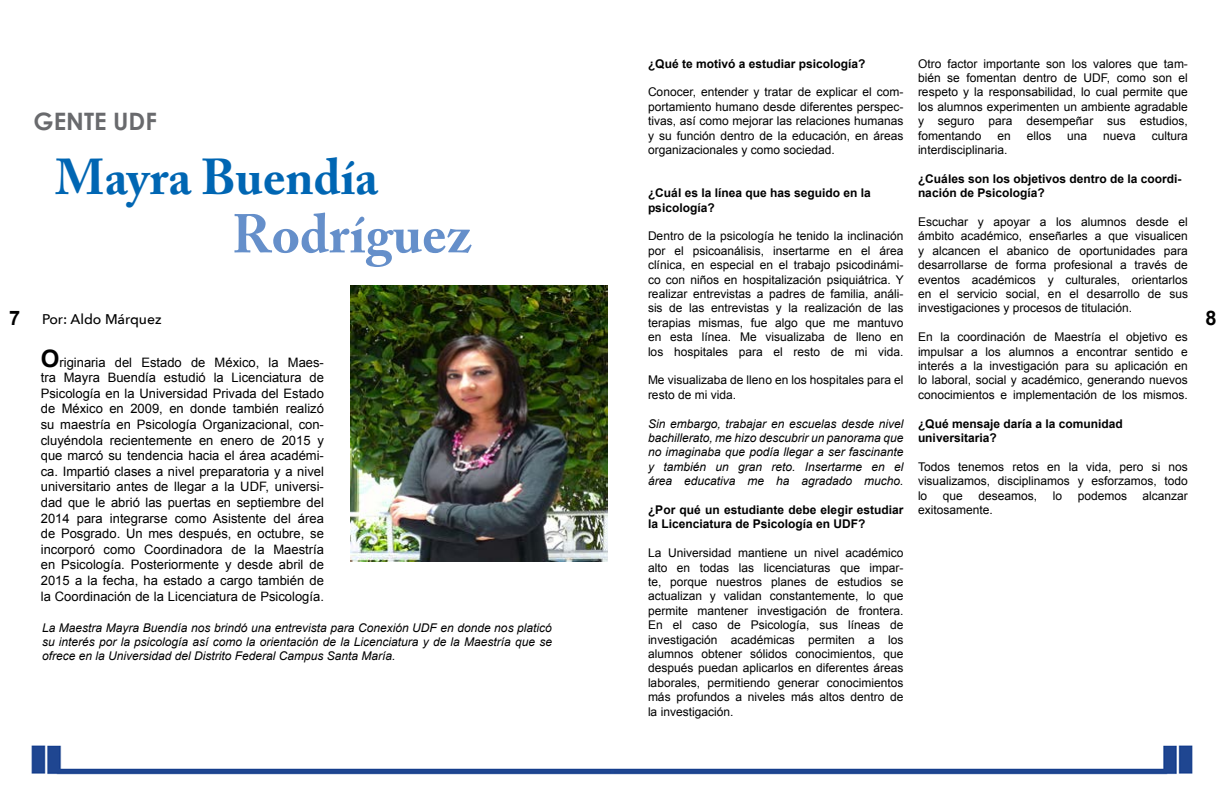
<style>
.page{position:relative;width:1224px;height:792px;background:#fff}
.page>*{position:absolute;margin:0;border:0;box-sizing:border-box;transform-origin:0 0}
.t1{font:700 54px "Adobe Caslon Pro";color:#658fca}
.t2{font:700 50px "Adobe Caslon Pro";color:#0066b3}
.t3{font:700 24px "Century Gothic";color:#696a6d}
.t4{font:700 20px "Arial";color:#000}
.t5{font:500 14px "Avenir Next";color:#000}
.t6{font:13px/15.6px "Arial";color:#000;text-align:justify}
.t7{font:12px/14.4px "Arial";color:#000;text-align:justify}
.t8{font:italic 12px/14.4px "Arial";color:#000;text-align:justify}
.t9{font:700 12px/14.4px "Arial";color:#000}
.s1{font-weight:700;font-size:24px}
</style>
<div class="page">
<img style="left:31px;top:285px;width:1162px;height:490px">
<img style="left:350px;top:286px;width:257px;height:276px">
<p class="t7" style="left:918px;top:56px;width:271px">Otro factor importante son los valores que tam&shy;bién se fomentan dentro de UDF, como son el respeto y la responsabilidad, lo cual permite que los alumnos experimenten un ambiente agradable y seguro para desempeñar sus estudios, fomentando</p>
<p class="t9" style="left:648px;top:56px;width:219px">¿Qué te motivó a estudiar psicología?</p>
<p class="t7" style="left:648px;top:85px;width:257px">Conocer, entender y tratar de explicar el com&shy;portamiento humano desde diferentes perspec&shy;tivas, así como mejorar las relaciones humanas y su función dentro de la educación, en áreas organizacionales y como sociedad.</p>
<p class="t9" style="left:648px;top:186px;width:224px">¿Cuál es la línea que has seguido en la psicología?</p>
<p class="t7" style="left:648px;top:229px;width:257px">Dentro de la psicología he tenido la inclinación por el psicoanálisis, insertarme en el área clínica, en especial en el trabajo psicodinámi&shy;co con niños en hospitalización psiquiátrica. Y realizar entrevistas a padres de familia, análi&shy;sis de las entrevistas y la realización de las terapias mismas, fue algo que me mantuvo en esta línea. Me visualizaba de lleno en los hospitales para el resto de mi vida.</p>
<p class="t7" style="left:648px;top:373px;width:257px">Me visualizaba de lleno en los hospitales para el resto de mi vida.</p>
<p class="t8" style="left:648px;top:416px;width:257px">Sin embargo, trabajar en escuelas desde nivel bachillerato, me hizo descubrir un panorama que no imaginaba que podía llegar a ser fascinante y también un gran reto. Insertarme en el área educativa me ha agradado mucho.</p>
<p class="t9" style="left:648px;top:503px;width:257px">¿Por qué un estudiante debe elegir estudiar la Licenciatura de Psicología en UDF?</p>
<p class="t7" style="left:648px;top:546px;width:257px">La Universidad mantiene un nivel académico alto en todas las licenciaturas que impar&shy;te, porque nuestros planes de estudios se actualizan y validan constantemente, lo que permite mantener investigación de frontera.<br>En el caso de Psicología, sus líneas de investigación académicas permiten a los alumnos obtener sólidos conocimientos, que después puedan aplicarlos en diferentes áreas laborales, permitiendo generar conocimientos más profundos a niveles más altos dentro de la investigación.</p>
<h3 class="t3" style="left:34px;top:107px;width:125px">GENTE UDF</h3>
<p class="t7" style="left:997px;top:128px;width:15px">en</p>
<p class="t7" style="left:1027px;top:128px;width:26px">ellos</p>
<p class="t7" style="left:1067px;top:128px;width:22px">una</p>
<p class="t7" style="left:1103px;top:128px;width:34px">nueva</p>
<p class="t7" style="left:1152px;top:128px;width:38px">cultura</p>
<p class="t7" style="left:918px;top:143px;width:91px">interdisciplinaria.</p>
<p class="t9" style="left:918px;top:172px;width:265px">¿Cuáles son los objetivos dentro de la coordi&shy;nación de Psicología?</p>
<p class="t7" style="left:918px;top:215px;width:272px">Escuchar y apoyar a los alumnos desde el ámbito académico, enseñarles a que visualicen y alcancen el abanico de oportunidades para desarrollarse de forma profesional a través de eventos académicos y culturales, orientarlos en el servicio social, en el desarrollo de sus investigaciones y procesos de titulación.</p>
<p class="t7" style="left:918px;top:330px;width:272px">En la coordinación de Maestría el objetivo es impulsar a los alumnos a encontrar sentido e interés a la investigación para su aplicación en lo laboral, social y académico, generando nuevos conocimientos e implementación de los mismos.</p>
<p class="t9" style="left:918px;top:416px;width:206px">¿Qué mensaje daría a la comunidad universitaria?</p>
<p class="t7" style="left:918px;top:459px;width:271px">Todos tenemos retos en la vida, pero si nos visualizamos, disciplinamos y esforzamos, todo lo</p>
<h2 class="t2" style="left:55px;top:147px;width:324px">Mayra Buendía</h2>
<h1 class="t1" style="left:232px;top:202px;width:241px">Rodríguez</h1>
<h3 class="t4" style="left:9px;top:304px;width:13px">7</h3>
<h3 class="t4" style="left:1205px;top:304px;width:13px">8</h3>
<p class="t5" style="left:42px;top:311px;width:121px">Por: Aldo Márquez</p>
<p class="t6" style="left:41px;top:354px;width:285px"><span class="s1">O</span>riginaria del Estado de México, la Maes&shy;tra Mayra Buendía estudió la Licenciatura de Psicología en la Universidad Privada del Estado de México en 2009, en donde también realizó su maestría en Psicología Organizacional, con&shy;cluyéndola recientemente en enero de 2015 y que marcó su tendencia hacia el área académi&shy;ca. Impartió clases a nivel preparatoria y a nivel universitario antes de llegar a la UDF, universi&shy;dad que le abrió las puertas en septiembre del 2014 para integrarse como Asistente del área de Posgrado. Un mes después, en octubre, se incorporó como Coordinadora de la Maestría en Psicología. Posteriormente y desde abril de 2015 a la fecha, ha estado a cargo también de la Coordinación de la Licenciatura de Psicología.</p>
<p class="t8" style="left:42px;top:620px;width:512px">La Maestra Mayra Buendía nos brindó una entrevista para Conexión UDF en donde nos platicó su interés por la psicología así como la orientación de la Licenciatura y de la Maestría que se ofrece en la Universidad del Distrito Federal Campus Santa María.</p>
<p class="t7" style="left:943px;top:488px;width:22px">que</p>
<p class="t7" style="left:979px;top:488px;width:60px">deseamos,</p>
<p class="t7" style="left:1053px;top:488px;width:11px">lo</p>
<p class="t7" style="left:1078px;top:488px;width:51px">podemos</p>
<p class="t7" style="left:1143px;top:488px;width:47px">alcanzar</p>
<p class="t7" style="left:918px;top:503px;width:76px">exitosamente.</p>
</div>
